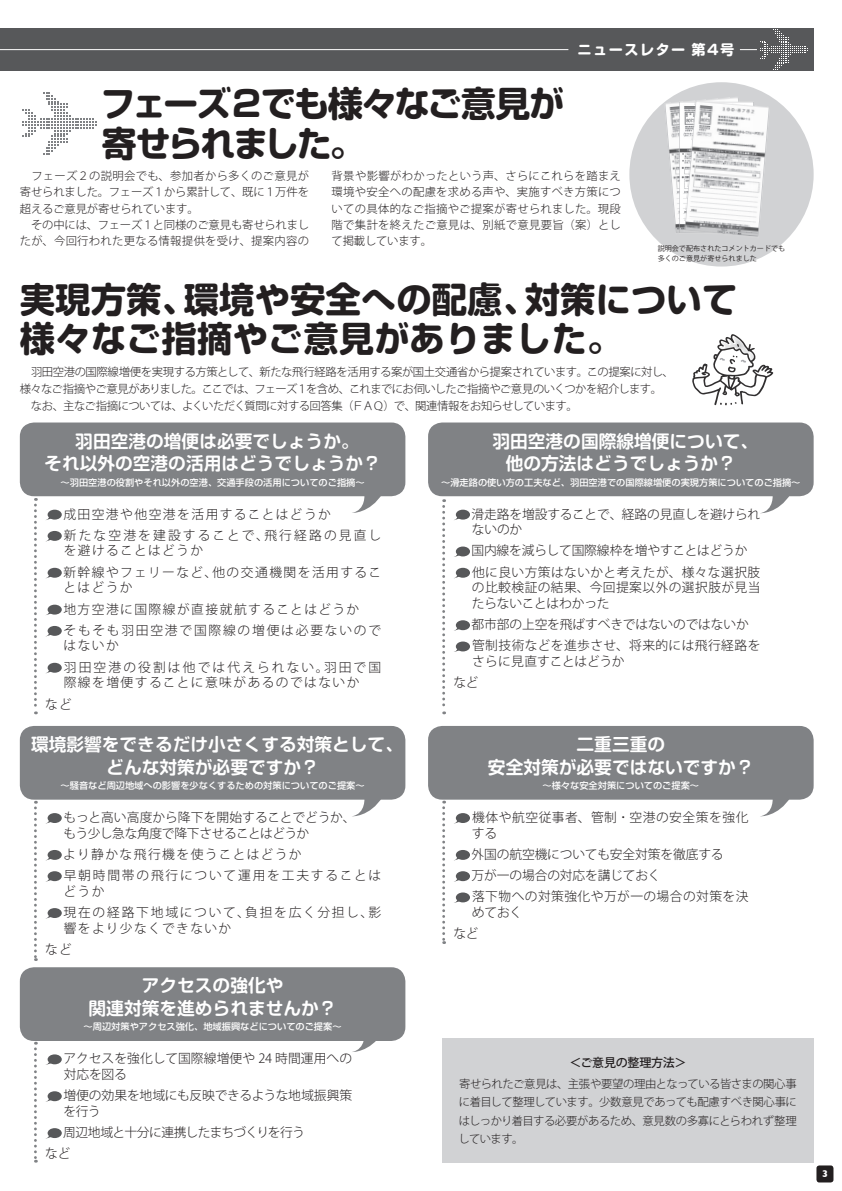
<style>
.page{position:relative;width:842px;height:1191px;background:#fff}
.page>*{position:absolute;margin:0;border:0;box-sizing:border-box;transform-origin:0 0}
.t1{font:700 35.4px/39.7px "Soft Go Std";color:#231f20}
.t2{font:700 35.4px/39.7px "Soft Go Std";letter-spacing:-.075em;color:#231f20}
.t3{font:700 17.7px/22.7px "Soft Go Std De";color:#fff;text-align:center}
.t4{font:700 14.2px "Soft Go Std";letter-spacing:.1em;color:#fff}
.t5{font:300 12.8px/21.3px "Koz Go Pr 6 N";letter-spacing:-.01em;color:#231f20}
.t6{font:300 12.8px/15.6px "Koz Go Pr 6 N";letter-spacing:.03em;color:#231f20}
.t7{font:300 12.8px/21.3px "Koz Go Pr 6 N";letter-spacing:-.02em;color:#231f20}
.t8{font:300 12.8px/21.3px "Koz Go Pr 6 N";letter-spacing:.11em;color:#231f20}
.t9{font:300 12.8px/15.6px "Koz Go Pr 6 N";letter-spacing:-.015em;color:#231f20}
.t10{font:300 12.8px/21.3px "Koz Go Pr 6 N";letter-spacing:.12em;color:#231f20}
.t11{font:300 12.8px/21.3px "Koz Go Pr 6 N";letter-spacing:-.005em;color:#231f20}
.t12{font:300 12.8px/21.3px "Koz Go Pr 6 N";letter-spacing:.145em;color:#231f20}
.t13{font:300 12.8px/21.3px "Koz Go Pr 6 N";letter-spacing:.13em;color:#231f20}
.t14{font:300 12.8px/15.6px "Koz Go Pr 6 N";color:#231f20}
.t15{font:300 12.8px/21.3px "Koz Go Pr 6 N";letter-spacing:.165em;color:#231f20}
.t16{font:300 12.8px/21.3px "Koz Go Pr 6 N";letter-spacing:.135em;color:#231f20}
.t17{font:300 12.8px/21.3px "Koz Go Pr 6 N";letter-spacing:-.05em;color:#231f20}
.t18{font:300 12.8px/21.3px "Koz Go Pr 6 N";letter-spacing:.105em;color:#231f20}
.t19{font:500 12px "Koz Go Pr 6 N";letter-spacing:-.02em;color:#231f20}
.t20{font:300 11.3px/16.3px "Koz Go Pr 6 N";letter-spacing:-.025em;color:#231f20;text-align:justify}
.t21{font:300 11.3px/17px "Koz Go Pr 6 N";letter-spacing:-.045em;color:#231f20}
.t22{font:700 9.9px "Gill Sans";color:#fff}
.t23{font:500 9.2px "Soft Go Std";color:#fff}
.t24{font:7.1px/9.9px "Koz Go Pr 6 N";color:#231f20}
</style>
<div class="page">
<div style="left:0;top:28px;width:814px;height:43px;background:#57585a"></div>
<hr style="left:0;top:49px;width:568px;height:1px;background:#fff">
<div style="left:579px;top:44px;width:11px;height:4px;border:1px solid #57585a"></div>
<div style="left:578px;top:51px;width:13px;height:4px;border:1px solid #57585a"></div>
<div style="left:609px;top:48px;width:14px;height:3px;border:1px solid #57585a"></div>
<div style="left:671px;top:48px;width:14px;height:3px;border:1px solid #57585a"></div>
<svg style="left:740px;top:29px;width:68px;height:41px"></svg>
<div style="left:629px;top:82px;width:185px;height:184px;background:#d1d2d4;border-radius:50%"></div>
<img style="left:665px;top:96px;width:73px;height:137px">
<img style="left:678px;top:102px;width:5px;height:131px">
<img style="left:683px;top:100px;width:86px;height:137px">
<div style="left:442px;top:1037px;width:372px;height:125px;background:#d1d2d4"></div>
<svg style="left:23px;top:92px;width:74px;height:62px"></svg>
<svg style="left:692px;top:334px;width:81px;height:71px"></svg>
<svg style="left:351px;top:496px;width:32px;height:17px"></svg>
<div style="left:20px;top:422px;width:385px;height:74px;background:#808285;border-radius:14px"></div>
<svg style="left:760px;top:496px;width:31px;height:18px"></svg>
<svg style="left:760px;top:799px;width:31px;height:18px"></svg>
<div style="left:428px;top:422px;width:386px;height:74px;background:#808285;border-radius:14px"></div>
<div style="left:428px;top:726px;width:386px;height:73px;background:#808285;border-radius:14px"></div>
<svg style="left:351px;top:799px;width:32px;height:18px"></svg>
<div style="left:20px;top:726px;width:385px;height:73px;background:#808285;border-radius:14px"></div>
<div style="left:48px;top:509px;width:14px;height:10px;background:#57585a;border-radius:50%"></div>
<svg style="left:46px;top:513px;width:10px;height:7px"></svg>
<div style="left:48px;top:531px;width:14px;height:10px;background:#57585a;border-radius:50%"></div>
<svg style="left:46px;top:535px;width:10px;height:6px"></svg>
<div style="left:48px;top:568px;width:14px;height:10px;background:#57585a;border-radius:50%"></div>
<svg style="left:46px;top:571px;width:10px;height:7px"></svg>
<div style="left:48px;top:604px;width:14px;height:10px;background:#57585a;border-radius:50%"></div>
<svg style="left:46px;top:608px;width:10px;height:7px"></svg>
<div style="left:48px;top:626px;width:14px;height:10px;background:#57585a;border-radius:50%"></div>
<svg style="left:46px;top:630px;width:10px;height:6px"></svg>
<div style="left:48px;top:663px;width:14px;height:9px;background:#57585a;border-radius:50%"></div>
<svg style="left:46px;top:666px;width:10px;height:7px"></svg>
<svg style="left:34px;top:498px;width:3px;height:216px"></svg>
<div style="left:456px;top:509px;width:14px;height:10px;background:#57585a;border-radius:50%"></div>
<svg style="left:454px;top:513px;width:10px;height:7px"></svg>
<div style="left:456px;top:546px;width:14px;height:10px;background:#57585a;border-radius:50%"></div>
<svg style="left:454px;top:551px;width:10px;height:6px"></svg>
<div style="left:456px;top:568px;width:14px;height:10px;background:#57585a;border-radius:50%"></div>
<svg style="left:454px;top:571px;width:10px;height:7px"></svg>
<div style="left:456px;top:620px;width:14px;height:10px;background:#57585a;border-radius:50%"></div>
<svg style="left:454px;top:624px;width:10px;height:7px"></svg>
<div style="left:456px;top:641px;width:14px;height:10px;background:#57585a;border-radius:50%"></div>
<svg style="left:454px;top:646px;width:10px;height:6px"></svg>
<svg style="left:442px;top:499px;width:3px;height:215px"></svg>
<div style="left:456px;top:813px;width:14px;height:10px;background:#57585a;border-radius:50%"></div>
<svg style="left:454px;top:817px;width:8px;height:7px"></svg>
<div style="left:456px;top:850px;width:14px;height:10px;background:#57585a;border-radius:50%"></div>
<svg style="left:455px;top:853px;width:9px;height:7px"></svg>
<div style="left:456px;top:871px;width:14px;height:10px;background:#57585a;border-radius:50%"></div>
<svg style="left:454px;top:875px;width:10px;height:7px"></svg>
<div style="left:456px;top:892px;width:14px;height:10px;background:#57585a;border-radius:50%"></div>
<svg style="left:454px;top:897px;width:10px;height:6px"></svg>
<svg style="left:442px;top:800px;width:3px;height:144px"></svg>
<div style="left:48px;top:813px;width:14px;height:10px;background:#57585a;border-radius:50%"></div>
<svg style="left:46px;top:817px;width:7px;height:7px"></svg>
<div style="left:48px;top:850px;width:14px;height:10px;background:#57585a;border-radius:50%"></div>
<svg style="left:47px;top:853px;width:9px;height:7px"></svg>
<div style="left:48px;top:871px;width:14px;height:10px;background:#57585a;border-radius:50%"></div>
<svg style="left:46px;top:875px;width:10px;height:7px"></svg>
<div style="left:48px;top:908px;width:14px;height:10px;background:#57585a;border-radius:50%"></div>
<svg style="left:47px;top:912px;width:6px;height:6px"></svg>
<svg style="left:34px;top:801px;width:3px;height:160px"></svg>
<svg style="left:352px;top:1041px;width:24px;height:11px"></svg>
<div style="left:20px;top:967px;width:385px;height:74px;background:#808285;border-radius:14px"></div>
<div style="left:48px;top:1054px;width:14px;height:10px;background:#57585a;border-radius:50%"></div>
<svg style="left:46px;top:1058px;width:10px;height:7px"></svg>
<div style="left:48px;top:1091px;width:14px;height:10px;background:#57585a;border-radius:50%"></div>
<svg style="left:46px;top:1095px;width:10px;height:7px"></svg>
<div style="left:48px;top:1128px;width:14px;height:10px;background:#57585a;border-radius:50%"></div>
<svg style="left:47px;top:1132px;width:6px;height:6px"></svg>
<svg style="left:34px;top:1041px;width:3px;height:121px"></svg>
<div style="left:816px;top:1165px;width:17px;height:17px;background:#231f20;border-radius:3px"></div>
<h1 class="t2" style="left:100px;top:81px;width:465px">フェーズ２でも様々なご意見が寄せられました。</h1>
<p class="t4" style="left:578px;top:39px;width:158px">ニュースレター第4号</p>
<p class="t20" style="left:20px;top:168px;width:291px;text-align:left">　フェーズ２の説明会でも、参加者から多くのご意見が寄せられました。フェーズ１から累計して、既に１万件を超えるご意見が寄せられています。<br>　その中には、フェーズ１と同様のご意見も寄せられましたが、今回行われた更なる情報提供を受け、提案内容の</p>
<p class="t20" style="left:332px;top:168px;width:291px">背景や影響がわかったという声、さらにこれらを踏まえ環境や安全への配慮を求める声や、実施すべき方策についての具体的なご指摘やご提案が寄せられました。現段階で集計を終えたご意見は、別紙で意見要旨（案）として掲載しています。</p>
<p class="t24" style="left:658px;top:244px;width:129px">説明会で配布されたコメントカードでも多くのご意見が寄せられました</p>
<h1 class="t1" style="left:20px;top:276px;width:719px">実現方策、環境や安全への配慮、対策について様々なご指摘やご意見がありました。</h1>
<p class="t21" style="left:20px;top:363px;width:656px">　羽田空港の国際線増便を実現する方策として、新たな飛行経路を活用する案が国土交通省から提案されています。この提案に対し、様々なご指摘やご意見がありました。ここでは、フェーズ１を含め、これまでにお伺いしたご指摘やご意見のいくつかを紹介します。　なお、主なご指摘については、よくいただく質問に対する回答集（ＦＡＱ）で、関連情報をお知らせしています。</p>
<h2 class="t3" style="left:44px;top:428px;width:338px">羽田空港の増便は必要でしょうか。<br>それ以外の空港の活用はどうでしょうか？</h2>
<p class="t23" style="left:61px;top:475px;width:306px">～羽田空港の役割やそれ以外の空港、交通手段の活用についてのご指摘～</p>
<p class="t12" style="left:63px;top:503px;width:319px">成田空港や他空港を活用することはどうか<br>新たな空港を建設することで、飛行経路の見直し</p>
<p class="t8" style="left:63px;top:540px;width:319px">を避けることはどうか<br>新幹線やフェリーなど、他の交通機関を活用するこ</p>
<p class="t10" style="left:63px;top:577px;width:319px">とはどうか<br>地方空港に国際線が直接就航することはどうか<br>そもそも羽田空港で国際線の増便は必要ないので</p>
<p class="t15" style="left:64px;top:635px;width:319px">はないか<br>羽田空港の役割は他では代えられない。羽田で国</p>
<p class="t8" style="left:45px;top:672px;width:316px;text-indent:18px">際線を増便することに意味があるのではないかなど</p>
<h2 class="t3" style="left:31px;top:731px;width:374px">環境影響をできるだけ小さくする対策として、どんな対策が必要ですか？</h2>
<p class="t23" style="left:61px;top:779px;width:306px">～騒音など周辺地域への影響を少なくするための対策についてのご提案～</p>
<p class="t7" style="left:64px;top:809px;width:293px;line-height:15.6px">もっと高い高度から降下を開始することでどうか、もう少し急な角度で降下させることはどうか</p>
<p class="t13" style="left:63px;top:843px;width:319px">より静かな飛行機を使うことはどうか<br>早朝時間帯の飛行について運用を工夫することは</p>
<p class="t16" style="left:64px;top:880px;width:319px">どうか<br>現在の経路下地域について、負担を広く分担し、影</p>
<p class="t18" style="left:45px;top:917px;width:188px;text-indent:18px">響をより少なくできないかなど</p>
<h2 class="t3" style="left:89px;top:973px;width:250px">アクセスの強化や<br>関連対策を進められませんか？</h2>
<p class="t23" style="left:84px;top:1020px;width:259px">～周辺対策やアクセス強化、地域振興などについてのご提案～</p>
<p class="t14" style="left:63px;top:1051px;width:290px">アクセスを強化して国際線増便や 24 時間運用への対応を図る</p>
<p class="t9" style="left:63px;top:1088px;width:290px">増便の効果を地域にも反映できるような地域振興策を行う</p>
<p class="t17" style="left:45px;top:1122px;width:261px;text-indent:18px">周辺地域と十分に連携したまちづくりを行うなど</p>
<h2 class="t3" style="left:492px;top:428px;width:267px">羽田空港の国際線増便について、他の方法はどうでしょうか？</h2>
<p class="t23" style="left:441px;top:475px;width:361px">～滑走路の使い方の工夫など、羽田空港での国際線増便の実現方策についてのご指摘～</p>
<p class="t9" style="left:472px;top:506px;width:290px">滑走路を増設することで、経路の見直しを避けられないのか</p>
<p class="t11" style="left:471px;top:540px;width:290px">国内線を減らして国際線枠を増やすことはどうか他に良い方策はないかと考えたが、様々な選択肢</p>
<p class="t6" style="left:472px;top:580px;width:290px">の比較検証の結果、今回提案以外の選択肢が見当たらないことはわかった</p>
<p class="t5" style="left:472px;top:614px;width:290px">都市部の上空を飛ばすべきではないのではないか管制技術などを進歩させ、将来的には飛行経路を</p>
<p class="t7" style="left:453px;top:651px;width:173px;text-indent:19px">さらに見直すことはどうかなど</p>
<h2 class="t3" style="left:488px;top:731px;width:267px">二重三重の<br>安全対策が必要ではないですか？</h2>
<p class="t23" style="left:542px;top:779px;width:158px">～様々な安全対策についてのご提案～</p>
<p class="t6" style="left:472px;top:809px;width:278px">機体や航空従事者、管制･空港の安全策を強化する</p>
<p class="t5" style="left:472px;top:843px;width:278px">外国の航空機についても安全対策を徹底する<br>万が一の場合の対応を講じておく<br>落下物への対策強化や万が一の場合の対策を決</p>
<p class="t6" style="left:453px;top:902px;width:70px;line-height:21.3px;text-indent:18px">めておくなど</p>
<p class="t19" style="left:569px;top:1055px;width:119px">＜ご意見の整理方法＞</p>
<p class="t20" style="left:458px;top:1074px;width:340px;line-height:18.4px">寄せられたご意見は、主張や要望の理由となっている皆さまの関心事に着目して整理しています。少数意見であっても配慮すべき関心事にはしっかり着目する必要があるため、意見数の多寡にとらわれず整理しています。</p>
<p class="t22" style="left:822px;top:1168px;width:7px">3</p>
</div>
